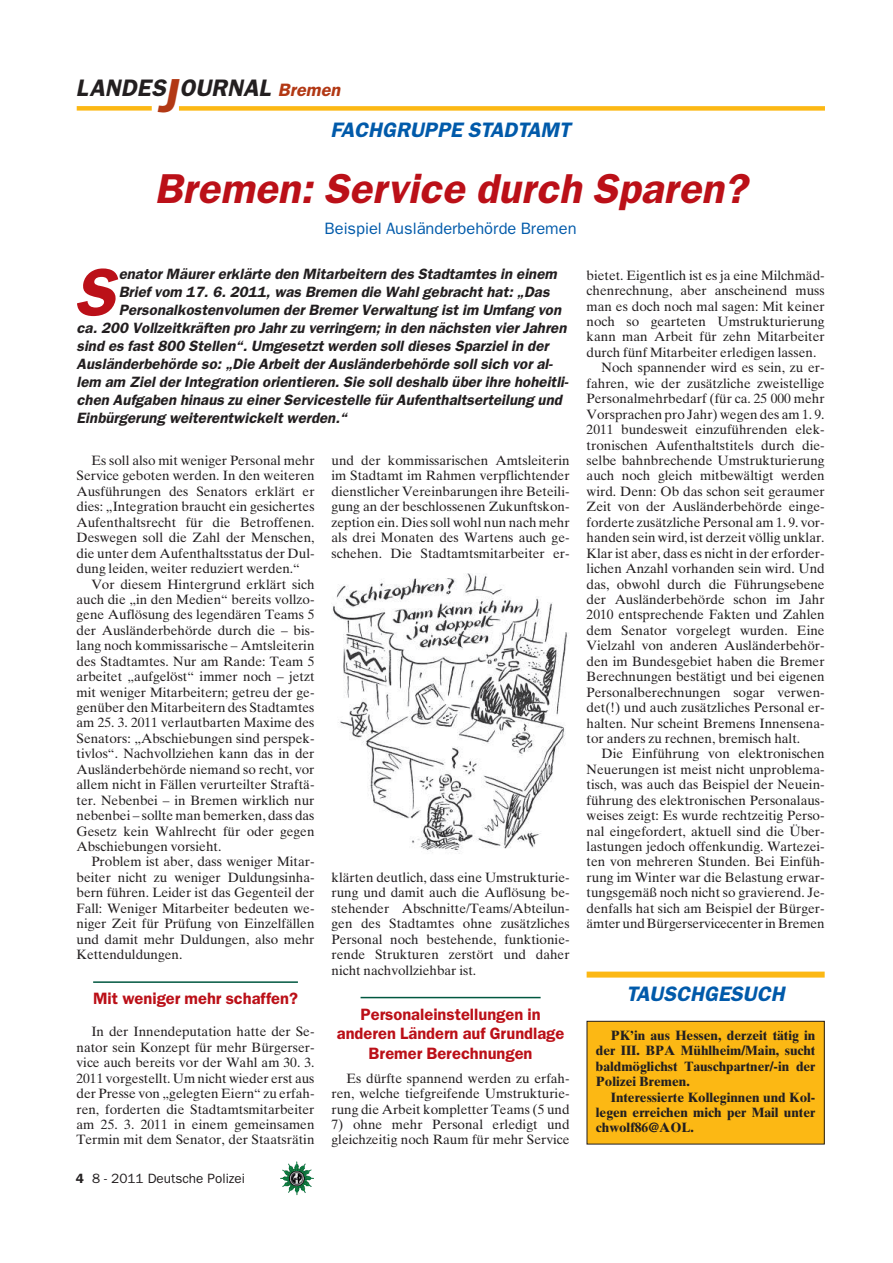
<style>
.page{position:relative;width:893px;height:1263px;background:#fff}
.page>*{position:absolute;margin:0;border:0;box-sizing:border-box;transform-origin:0 0}
.t1{font:67.35px "Franklin Gothic Demi Oblique OV TQVGMB";color:#bb1018}
.t2{font:42px "Franklin Gothic Demi Oblique OV TQVGMB";letter-spacing:.005em;color:#bb1018}
.t3{font:24px "Franklin Gothic Demi Oblique OV TQVGMB";letter-spacing:.005em;color:#231f20}
.t4{font:21px "Franklin Gothic Demi Oblique OV TQVGMB";letter-spacing:.005em;color:#015aaa}
.t5{font:16.5px/19.5px "Franklin Gothic Demi OV MQVGMB";color:#bb1018;text-align:center}
.t6{font:16.5px "Franklin Gothic Book OV LQVGMB";color:#015aaa}
.t7{font:15px "Franklin Gothic Demi Oblique OV TQVGMB";letter-spacing:.005em;color:#231f20}
.t8{font:13.5px/15.5px "Times Ten Roman OV OQVGMB";color:#231f20;text-align:justify}
.t9{font:13.5px/15.5px "Times Ten Bold OV QQVGMB";color:#231f20;text-align:justify}
.t10{font:13.5px "Franklin Gothic Book OV LQVGMB";color:#231f20}
.s1{font-size:48px;color:#b23814}
.s2{font-size:18px;color:#b23814}
.s3{font-family:"Franklin Gothic Demi OV MQVGMB"}
</style>
<div class="page">
<img style="left:282px;top:1163px;width:32px;height:32px">
<hr style="left:93px;top:981px;width:205px;height:2px;background:#005840">
<hr style="left:361px;top:997px;width:180px;height:1px;background:#005840">
<div style="left:77px;top:106px;width:75px;height:5px;background:#fcb814"></div>
<div style="left:179px;top:106px;width:646px;height:5px;background:#fcb814"></div>
<img style="left:332px;top:573px;width:236px;height:281px">
<div style="left:587px;top:972px;width:238px;height:6px;background:#fcb814"></div>
<div style="left:587px;top:1021px;width:237px;height:123px;background:#fcb814"></div>
<div style="left:587px;top:1021px;width:238px;height:123px;border:1px solid #231f20"></div>
<h3 class="t3" style="left:76px;top:79px;width:266px">LANDES<span class="s1">J</span>OURNAL <span class="s2">Bremen</span></h3>
<h3 class="t4" style="left:331px;top:121px;width:241px">FACHGRUPPE STADTAMT</h3>
<h2 class="t2" style="left:154px;top:172px;width:594px">Bremen: Service durch Sparen?</h2>
<p class="t6" style="left:325px;top:222px;width:254px">Beispiel Ausländerbehörde Bremen</p>
<h1 class="t1" style="left:74px;top:267px;width:42px">S</h1>
<p class="t7" style="left:119px;top:269px;width:440px">enator Mäurer erklärte den Mitarbeitern des Stadtamtes in einem</p>
<p class="t7" style="left:119px;top:287px;width:432px">Brief vom 17. 6. 2011, was Bremen die Wahl gebracht hat: „Das</p>
<p class="t7" style="left:119px;top:305px;width:444px">Personalkostenvolumen der Bremer Verwaltung ist im Umfang von</p>
<p class="t7" style="left:77px;top:323px;width:491px">ca. 200 Vollzeitkräften pro Jahr zu verringern; in den nächsten vier Jahren</p>
<p class="t7" style="left:77px;top:341px;width:473px">sind es fast 800 Stellen“. Umgesetzt werden soll dieses Sparziel in der</p>
<p class="t7" style="left:77px;top:359px;width:478px">Ausländerbehörde so: „Die Arbeit der Ausländerbehörde soll sich vor al-</p>
<p class="t7" style="left:77px;top:377px;width:494px">lem am Ziel der Integration orientieren. Sie soll deshalb über ihre hoheitli-</p>
<p class="t7" style="left:77px;top:395px;width:487px">chen Aufgaben hinaus zu einer Servicestelle für Aufenthaltserteilung und</p>
<p class="t7" style="left:77px;top:413px;width:272px">Einbürgerung weiterentwickelt werden.“</p>
<p class="t8" style="left:77px;top:454px;width:240px;text-indent:15px">Es soll also mit weniger Personal mehr Service geboten werden. In den weiteren Ausführungen des Senators erklärt er dies: „Integration braucht ein gesichertes Aufenthaltsrecht für die Betroffenen.<br>Deswegen soll die Zahl der Menschen, die unter dem Aufenthaltsstatus der Dul&shy;dung leiden, weiter reduziert werden.“</p>
<p class="t8" style="left:77px;top:578px;width:240px;text-indent:15px">Vor diesem Hintergrund erklärt sich auch die „in den Medien“ bereits vollzo&shy;gene Auflösung des legendären Teams 5 der Ausländerbehörde durch die – bis&shy;lang noch kommissarische – Amtsleiterin des Stadtamtes. Nur am Rande: Team 5 arbeitet „aufgelöst“ immer noch – jetzt mit weniger Mitarbeitern; getreu der ge&shy;genüber den Mitarbeitern des Stadtamtes am 25. 3. 2011 verlautbarten Maxime des Senators: „Abschiebungen sind perspek&shy;tivlos“. Nachvollziehen kann das in der Ausländerbehörde niemand so recht, vor allem nicht in Fällen verurteilter Straftä&shy;ter. Nebenbei – in Bremen wirklich nur nebenbei – sollte man bemerken, dass das Gesetz kein Wahlrecht für oder gegen Abschiebungen vorsieht.</p>
<p class="t8" style="left:77px;top:856px;width:240px;text-indent:15px">Problem ist aber, dass weniger Mitar&shy;beiter nicht zu weniger Duldungsinha&shy;bern führen. Leider ist das Gegenteil der Fall: Weniger Mitarbeiter bedeuten we&shy;niger Zeit für Prüfung von Einzelfällen und damit mehr Duldungen, also mehr Kettenduldungen.</p>
<p class="t5" style="left:93px;top:990px;width:206px">Mit weniger mehr schaffen?</p>
<p class="t8" style="left:77px;top:1025px;width:240px;text-indent:15px">In der Innendeputation hatte der Se&shy;nator sein Konzept für mehr Bürgerser&shy;vice auch bereits vor der Wahl am 30. 3.<br>2011 vorgestellt. Um nicht wieder erst aus der Presse von „gelegten Eiern“ zu erfah&shy;ren, forderten die Stadtamtsmitarbeiter am 25. 3. 2011 in einem gemeinsamen Termin mit dem Senator, der Staatsrätin</p>
<p class="t10" style="left:76px;top:1173px;width:171px"><span class="s3">4</span> 8 - 2011 Deutsche Polizei</p>
<p class="t8" style="left:332px;top:454px;width:240px">und der kommissarischen Amtsleiterin im Stadtamt im Rahmen verpflichtender dienstlicher Vereinbarungen ihre Beteili&shy;gung an der beschlossenen Zukunftskon&shy;zeption ein. Dies soll wohl nun nach mehr als drei Monaten des Wartens auch ge&shy;schehen. Die Stadtamtsmitarbeiter er-</p>
<p class="t8" style="left:332px;top:871px;width:240px">klärten deutlich, dass eine Umstrukturie&shy;rung und damit auch die Auflösung be&shy;stehender Abschnitte/Teams/Abteilun&shy;gen des Stadtamtes ohne zusätzliches Personal noch bestehende, funktionie&shy;rende Strukturen zerstört und daher nicht nachvollziehbar ist.</p>
<p class="t5" style="left:337px;top:1005px;width:229px">Personaleinstellungen in anderen Ländern auf Grundlage<br>Bremer Berechnungen</p>
<p class="t8" style="left:332px;top:1072px;width:240px;text-indent:15px">Es dürfte spannend werden zu erfah&shy;ren, welche tiefgreifende Umstrukturie&shy;rung die Arbeit kompletter Teams (5 und</p>
<p class="t8" style="left:332px;top:1118px;width:240px">7) ohne mehr Personal erledigt und gleichzeitig noch Raum für mehr Service</p>
<p class="t8" style="left:587px;top:269px;width:239px">bietet. Eigentlich ist es ja eine Milchmäd-</p>
<p class="t8" style="left:587px;top:284px;width:239px">chenrechnung, aber anscheinend muss</p>
<p class="t8" style="left:587px;top:300px;width:239px">man es doch noch mal sagen: Mit keiner</p>
<p class="t8" style="left:587px;top:315px;width:239px">noch so gearteten Umstrukturierung</p>
<p class="t8" style="left:587px;top:330px;width:239px">kann man Arbeit für zehn Mitarbeiter</p>
<p class="t8" style="left:587px;top:346px;width:231px">durch fünf Mitarbeiter erledigen lassen.</p>
<p class="t8" style="left:601px;top:361px;width:225px">Noch spannender wird es sein, zu er-</p>
<p class="t8" style="left:587px;top:377px;width:239px">fahren, wie der zusätzliche zweistellige</p>
<p class="t8" style="left:587px;top:392px;width:240px">Personalmehrbedarf (für ca. 25 000 mehr</p>
<p class="t8" style="left:587px;top:408px;width:239px">Vorsprachen pro Jahr) wegen des am 1. 9.</p>
<p class="t8" style="left:587px;top:423px;width:240px">2011 bundesweit einzuführenden elek-</p>
<p class="t8" style="left:587px;top:439px;width:240px">tronischen Aufenthaltstitels durch die-</p>
<p class="t8" style="left:587px;top:454px;width:240px">selbe bahnbrechende Umstrukturierung</p>
<p class="t8" style="left:587px;top:469px;width:239px">auch noch gleich mitbewältigt werden</p>
<p class="t8" style="left:587px;top:485px;width:240px">wird. Denn: Ob das schon seit geraumer</p>
<p class="t8" style="left:587px;top:500px;width:240px">Zeit von der Ausländerbehörde einge-</p>
<p class="t8" style="left:587px;top:516px;width:240px">forderte zusätzliche Personal am 1. 9. vor-</p>
<p class="t8" style="left:587px;top:531px;width:240px">handen sein wird, ist derzeit völlig unklar.</p>
<p class="t8" style="left:587px;top:547px;width:239px">Klar ist aber, dass es nicht in der erforder-</p>
<p class="t8" style="left:587px;top:562px;width:239px">lichen Anzahl vorhanden sein wird. Und</p>
<p class="t8" style="left:587px;top:578px;width:240px">das, obwohl durch die Führungsebene</p>
<p class="t8" style="left:587px;top:593px;width:240px">der Ausländerbehörde schon im Jahr</p>
<p class="t8" style="left:587px;top:608px;width:239px">2010 entsprechende Fakten und Zahlen</p>
<p class="t8" style="left:587px;top:624px;width:239px">dem Senator vorgelegt wurden. Eine</p>
<p class="t8" style="left:587px;top:639px;width:240px">Vielzahl von anderen Ausländerbehör-</p>
<p class="t8" style="left:587px;top:655px;width:239px">den im Bundesgebiet haben die Bremer</p>
<p class="t8" style="left:587px;top:670px;width:239px">Berechnungen bestätigt und bei eigenen</p>
<p class="t8" style="left:587px;top:686px;width:239px">Personalberechnungen sogar verwen-</p>
<p class="t8" style="left:587px;top:701px;width:240px">det(!) und auch zusätzliches Personal er-</p>
<p class="t8" style="left:587px;top:717px;width:239px">halten. Nur scheint Bremens Innensena-</p>
<p class="t8" style="left:587px;top:732px;width:215px">tor anders zu rechnen, bremisch halt.</p>
<p class="t8" style="left:601px;top:747px;width:225px">Die Einführung von elektronischen</p>
<p class="t8" style="left:587px;top:763px;width:239px">Neuerungen ist meist nicht unproblema-</p>
<p class="t8" style="left:587px;top:778px;width:240px">tisch, was auch das Beispiel der Neuein-</p>
<p class="t8" style="left:587px;top:794px;width:240px">führung des elektronischen Personalaus-</p>
<p class="t8" style="left:587px;top:809px;width:239px">weises zeigt: Es wurde rechtzeitig Perso-</p>
<p class="t8" style="left:587px;top:825px;width:240px">nal eingefordert, aktuell sind die Über-</p>
<p class="t8" style="left:587px;top:840px;width:239px">lastungen jedoch offenkundig. Wartezei-</p>
<p class="t8" style="left:587px;top:856px;width:239px">ten von mehreren Stunden. Bei Einfüh-</p>
<p class="t8" style="left:587px;top:871px;width:240px">rung im Winter war die Belastung erwar-</p>
<p class="t8" style="left:587px;top:886px;width:240px">tungsgemäß noch nicht so gravierend. Je-</p>
<p class="t8" style="left:587px;top:902px;width:239px">denfalls hat sich am Beispiel der Bürger-</p>
<p class="t8" style="left:587px;top:917px;width:240px">ämter und Bürgerservicecenter in Bremen</p>
<h3 class="t4" style="left:626px;top:986px;width:160px">TAUSCHGESUCH</h3>
<p class="t9" style="left:596px;top:1029px;width:221px;text-indent:15px">PK’in aus Hessen, derzeit tätig in der III. BPA Mühlheim/Main, sucht baldmöglichst Tauschpartner/-in der Polizei Bremen.</p>
<p class="t9" style="left:596px;top:1091px;width:221px;text-indent:15px">Interessierte Kolleginnen und Kol&shy;legen erreichen mich per Mail unter chwolf86@AOL.</p>
</div>
